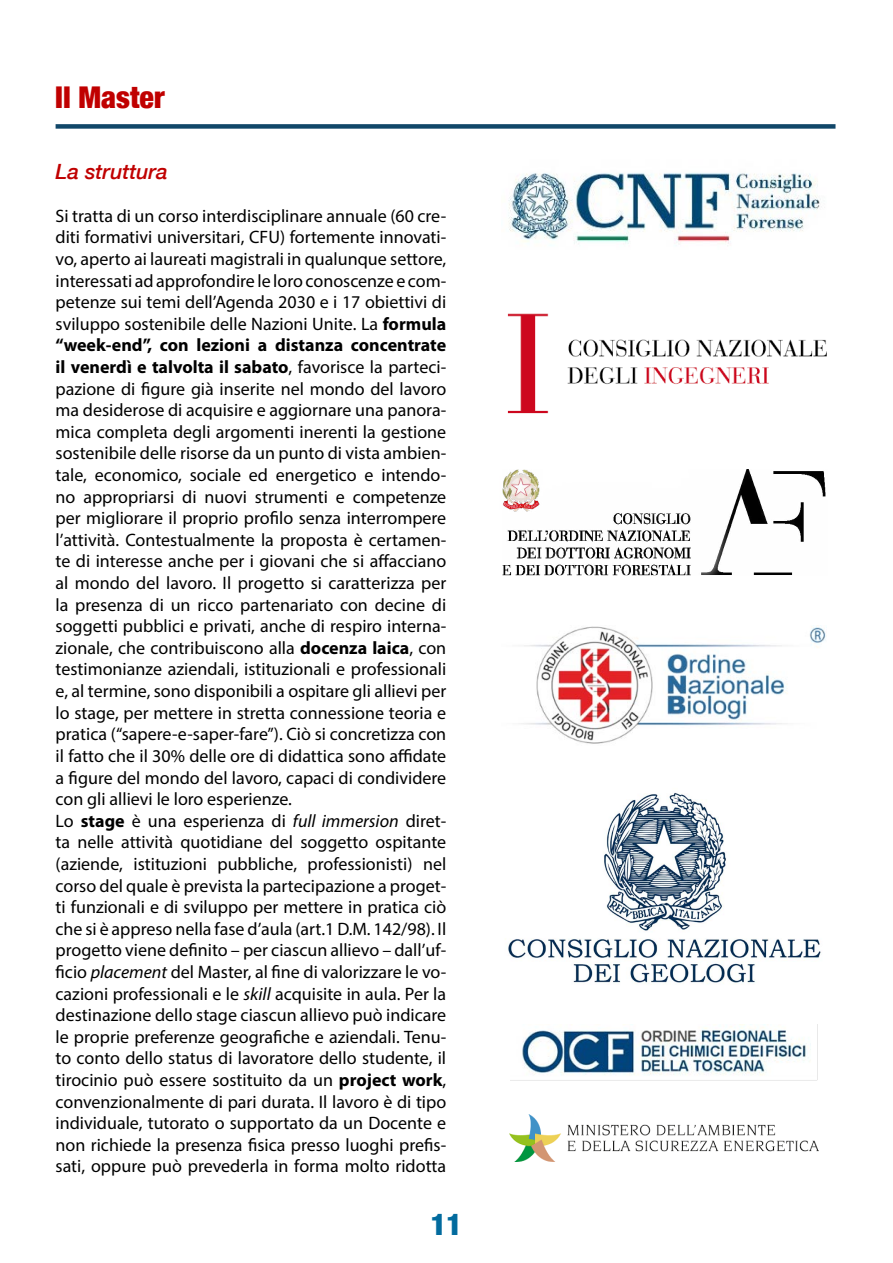
<style>
.page{position:relative;width:893px;height:1263px;background:#fff}
.page>*{position:absolute;margin:0;border:0;box-sizing:border-box;transform-origin:0 0}
.t1{font:900 condensed 30px "Helvetica Neue";color:#c00000}
.t2{font:900 condensed 30px "Helvetica Neue";color:#026b9e}
.t3{font:italic 500 21px "Helvetica Neue";color:#c00000}
.t4{font:18px/21.6px "Myriad Pro";color:#000}
.s1{font-weight:700}
.s2{font-style:italic}
</style>
<div class="page">
<img style="left:508px;top:173px;width:312px;height:71px">
<img style="left:507px;top:313px;width:320px;height:101px">
<img style="left:502px;top:470px;width:324px;height:106px">
<img style="left:521px;top:625px;width:306px;height:119px">
<img style="left:522px;top:1025px;width:296px;height:55px">
<img style="left:508px;top:792px;width:313px;height:193px">
<img style="left:509px;top:1114px;width:310px;height:48px">
<div style="left:56px;top:124px;width:779px;height:5px;background:#114769"></div>
<h1 class="t1" style="left:55px;top:72px;width:111px">Il Master</h1>
<p class="t3" style="left:56px;top:153px;width:114px">La struttura</p>
<p class="t4" style="left:56px;top:205px;width:392px">Si tratta di un corso interdisciplinare annuale (60 cre&shy;diti formativi universitari, CFU) fortemente innovati&shy;vo, aperto ai laureati magistrali in qualunque settore, interessati ad approfondire le loro conoscenze e com&shy;petenze sui temi dell’Agenda 2030 e i 17 obiettivi di sviluppo sostenibile delle Nazioni Unite. La <span class="s1">formula “week-end”, con lezioni a distanza concentrate il venerdì e talvolta il sabato</span>, favorisce la parteci&shy;pazione di figure già inserite nel mondo del lavoro ma desiderose di acquisire e aggiornare una panora&shy;mica completa degli argomenti inerenti la gestione sostenibile delle risorse da un punto di vista ambien&shy;tale, economico, sociale ed energetico e intendo&shy;no appropriarsi di nuovi strumenti e competenze per migliorare il proprio profilo senza interrompere l’attività. Contestualmente la proposta è certamen&shy;te di interesse anche per i giovani che si affacciano al mondo del lavoro. Il progetto si caratterizza per la presenza di un ricco partenariato con decine di soggetti pubblici e privati, anche di respiro interna&shy;zionale, che contribuiscono alla <span class="s1">docenza laica</span>, con testimonianze aziendali, istituzionali e professionali e, al termine, sono disponibili a ospitare gli allievi per lo stage, per mettere in stretta connessione teoria e pratica (“sapere-e-saper-fare”). Ciò si concretizza con il fatto che il 30% delle ore di didattica sono affidate a figure del mondo del lavoro, capaci di condividere con gli allievi le loro esperienze.<br>Lo <span class="s1">stage</span> è una esperienza di <span class="s2">full immersion</span> diret&shy;ta nelle attività quotidiane del soggetto ospitante (aziende, istituzioni pubbliche, professionisti) nel corso del quale è prevista la partecipazione a proget&shy;ti funzionali e di sviluppo per mettere in pratica ciò che si è appreso nella fase d’aula (art.1 D.M. 142/98). Il progetto viene definito – per ciascun allievo – dall’uf&shy;ficio <span class="s2">placement</span> del Master, al fine di valorizzare le vo&shy;cazioni professionali e le <span class="s2">skill</span> acquisite in aula. Per la destinazione dello stage ciascun allievo può indicare le proprie preferenze geografiche e aziendali. Tenu&shy;to conto dello status di lavoratore dello studente, il tirocinio può essere sostituito da un <span class="s1">project work</span>, convenzionalmente di pari durata. Il lavoro è di tipo individuale, tutorato o supportato da un Docente e non richiede la presenza fisica presso luoghi prefis&shy;sati, oppure può prevederla in forma molto ridotta</p>
<h1 class="t2" style="left:431px;top:1199px;width:33px">11</h1>
</div>
